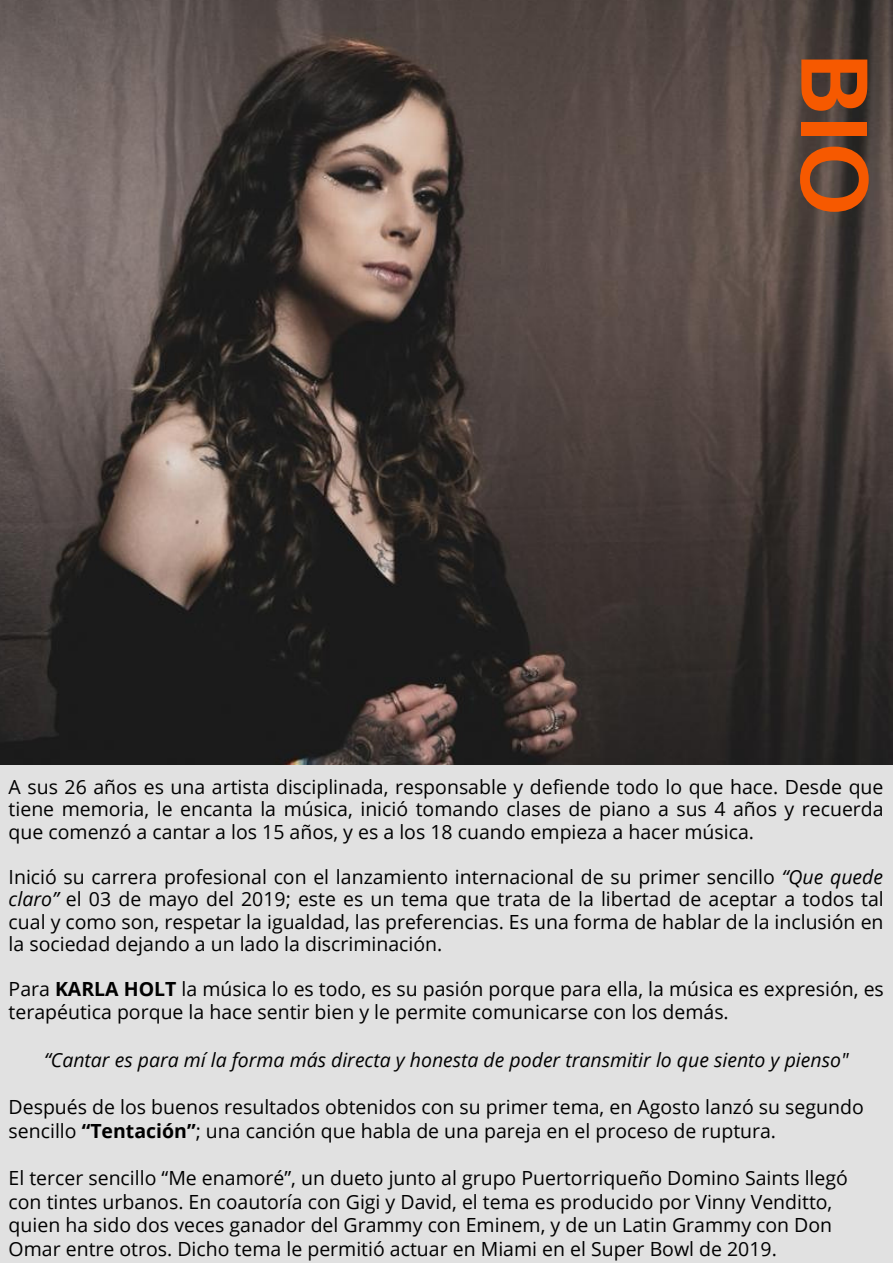
<style>
.page{position:relative;width:893px;height:1264px;background:#fff}
.page>*{position:absolute;margin:0;border:0;box-sizing:border-box;transform-origin:0 0}
.t1{font:700 95.55px "Aileron";color:#f65900}
.t2{font:19.5px/22.5px "Open Sans";color:#000}
.t3{font:italic 19.5px "Open Sans";color:#000}
.s1{font-style:italic}
.s2{font-weight:700}
</style>
<div class="page">
<div style="left:0;top:0;width:892px;height:1262px;background:#e1e1e1"></div>
<img style="left:0;top:0;width:892px;height:764px">
<p class="t1" style="left:894px;top:51px;width:165px;rotate:90deg">BIO</p>
<p class="t2" style="left:9px;top:775px;width:876px;text-align:justify">A sus 26 años es una artista disciplinada, responsable y defiende todo lo que hace. Desde que tiene memoria, le encanta la música, inició tomando clases de piano a sus 4 años y recuerda que comenzó a cantar a los 15 años, y es a los 18 cuando empieza a hacer música.</p>
<p class="t2" style="left:9px;top:865px;width:876px;text-align:justify">Inició su carrera profesional con el lanzamiento internacional de su primer sencillo <span class="s1">“Que quede claro”</span> el 03 de mayo del 2019; este es un tema que trata de la libertad de aceptar a todos tal cual y como son, respetar la igualdad, las preferencias. Es una forma de hablar de la inclusión en la sociedad dejando a un lado la discriminación.</p>
<p class="t2" style="left:9px;top:977px;width:876px">Para <span class="s2">KARLA HOLT</span> la música lo es todo, es su pasión porque para ella, la música es expresión, es terapéutica porque la hace sentir bien y le permite comunicarse con los demás.</p>
<p class="t3" style="left:44px;top:1046px;width:805px">“Cantar es para mí la forma más directa y honesta de poder transmitir lo que siento y pienso"</p>
<p class="t2" style="left:9px;top:1094px;width:856px;line-height:23.5px">Después de los buenos resultados obtenidos con su primer tema, en Agosto lanzó su segundo sencillo <span class="s2">“Tentación”</span>; una canción que habla de una pareja en el proceso de ruptura.</p>
<p class="t2" style="left:9px;top:1165px;width:840px;line-height:23.5px">El tercer sencillo “Me enamoré”, un dueto junto al grupo Puertorriqueño Domino Saints llegó con tintes urbanos. En coautoría con Gigi y David, el tema es producido por Vinny Venditto, quien ha sido dos veces ganador del Grammy con Eminem, y de un Latin Grammy con Don Omar entre otros. Dicho tema le permitió actuar en Miami en el Super Bowl de 2019.</p>
</div>
